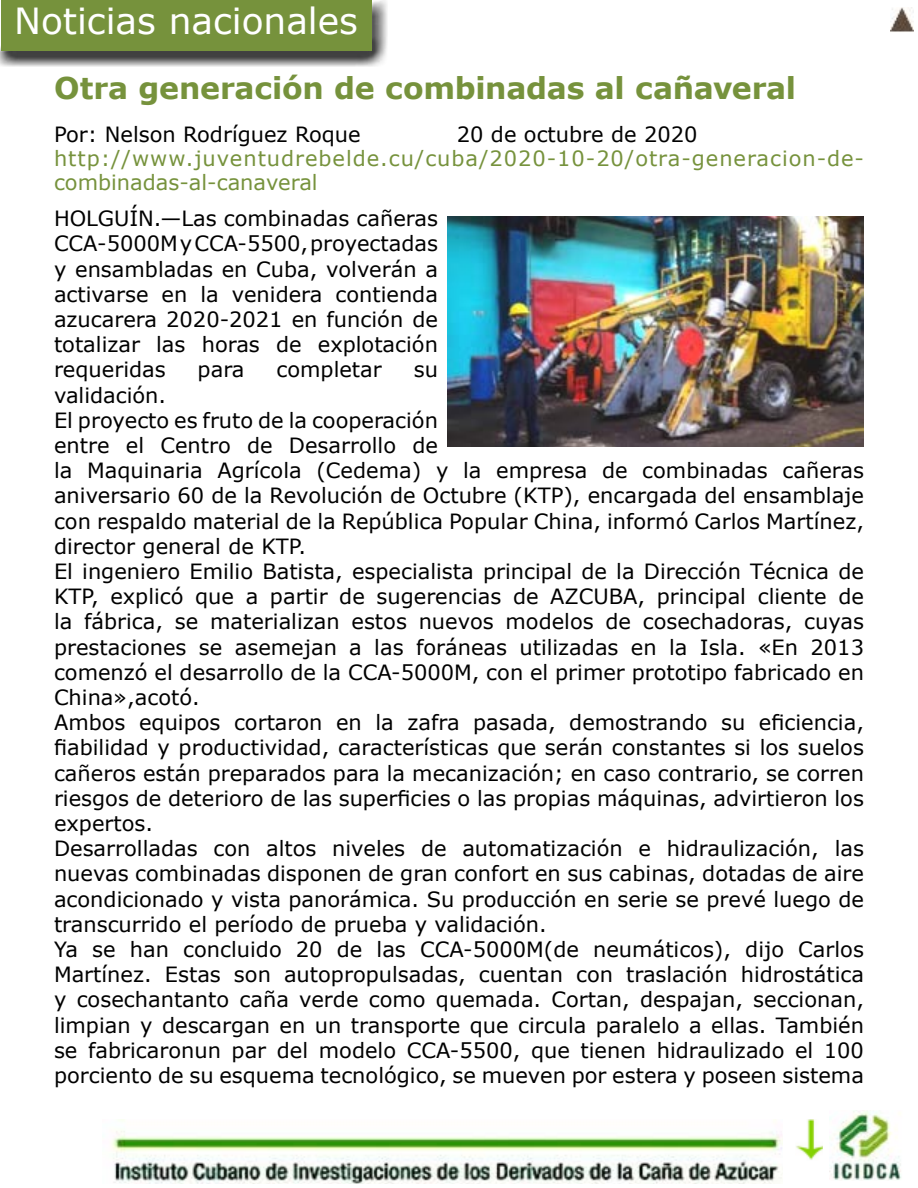
<style>
.page{position:relative;width:918px;height:1188px;background:#fff}
.page>*{position:absolute;margin:0;border:0;box-sizing:border-box;transform-origin:0 0}
.t1{font:36px "Verdana";color:#fff}
.t2{font:700 30px "Verdana";letter-spacing:-.01em;color:#76923c}
.t3{font:21px/25.2px "Verdana";color:#000;text-align:justify}
.t4{font:21px/24px "Verdana";letter-spacing:.045em;color:#76923c}
</style>
<div class="page">
<img style="left:831px;top:1110px;width:70px;height:70px">
<img style="left:111px;top:1119px;width:672px;height:65px">
<img style="left:891px;top:7px;width:23px;height:25px">
<div style="left:0;top:0;width:387px;height:67px;background:#000;opacity:.75"></div>
<div style="left:2px;top:0;width:370px;height:51px;background:#76923c"></div>
<img style="left:796px;top:1119px;width:26px;height:41px">
<img style="left:447px;top:217px;width:417px;height:229px">
<h1 class="t1" style="left:14px;top:-4px;width:345px">Noticias nacionales</h1>
<h2 class="t2" style="left:54px;top:67px;width:744px">Otra generación de combinadas al cañaveral</h2>
<p class="t3" style="left:54px;top:121px;width:308px">Por: Nelson Rodríguez Roque</p>
<p class="t3" style="left:457px;top:121px;width:242px">20 de octubre de 2020</p>
<p class="t4" style="left:54px;top:146px;width:812px">http://www.juventudrebelde.cu/cuba/2020-10-20/otra-generacion-de&shy;combinadas-al-canaveral</p>
<p class="t3" style="left:54px;top:206px;width:386px">HOLGUÍN.—Las combinadas cañeras CCA-5000M y CCA-5500, proyectadas y ensambladas en Cuba, volverán a activarse en la venidera contienda azucarera 2020-2021 en función de totalizar las horas de explotación requeridas</p>
<p class="t3" style="left:198px;top:357px;width:48px">para</p>
<p class="t3" style="left:277px;top:357px;width:107px">completar</p>
<p class="t3" style="left:414px;top:357px;width:26px">su</p>
<p class="t3" style="left:54px;top:382px;width:812px;text-align:left">validación.<br>El proyecto es fruto de la cooperación<br>entre el Centro de Desarrollo de<br>la Maquinaria Agrícola (Cedema) y la empresa de combinadas cañeras aniversario 60 de la Revolución de Octubre (KTP), encargada del ensamblaje con respaldo material de la República Popular China, informó Carlos Martínez, director general de KTP.<br>El ingeniero Emilio Batista, especialista principal de la Dirección Técnica de KTP, explicó que a partir de sugerencias de AZCUBA, principal cliente de la fábrica, se materializan estos nuevos modelos de cosechadoras, cuyas prestaciones se asemejan a las foráneas utilizadas en la Isla. «En 2013 comenzó el desarrollo de la CCA-5000M, con el primer prototipo fabricado en China»,acotó.<br>Ambos equipos cortaron en la zafra pasada, demostrando su eficiencia, fiabilidad y productividad, características que serán constantes si los suelos cañeros están preparados para la mecanización; en caso contrario, se corren riesgos de deterioro de las superficies o las propias máquinas, advirtieron los expertos.<br>Desarrolladas con altos niveles de automatización e hidraulización, las nuevas combinadas disponen de gran confort en sus cabinas, dotadas de aire acondicionado y vista panorámica. Su producción en serie se prevé luego de transcurrido el período de prueba y validación.<br>Ya se han concluido 20 de las CCA-5000M(de neumáticos), dijo Carlos Martínez. Estas son autopropulsadas, cuentan con traslación hidrostática y cosechantanto caña verde como quemada. Cortan, despajan, seccionan, limpian y descargan en un transporte que circula paralelo a ellas. También se fabricaronun par del modelo CCA-5500, que tienen hidraulizado el 100 porciento de su esquema tecnológico, se mueven por estera y poseen sistema</p>
</div>
